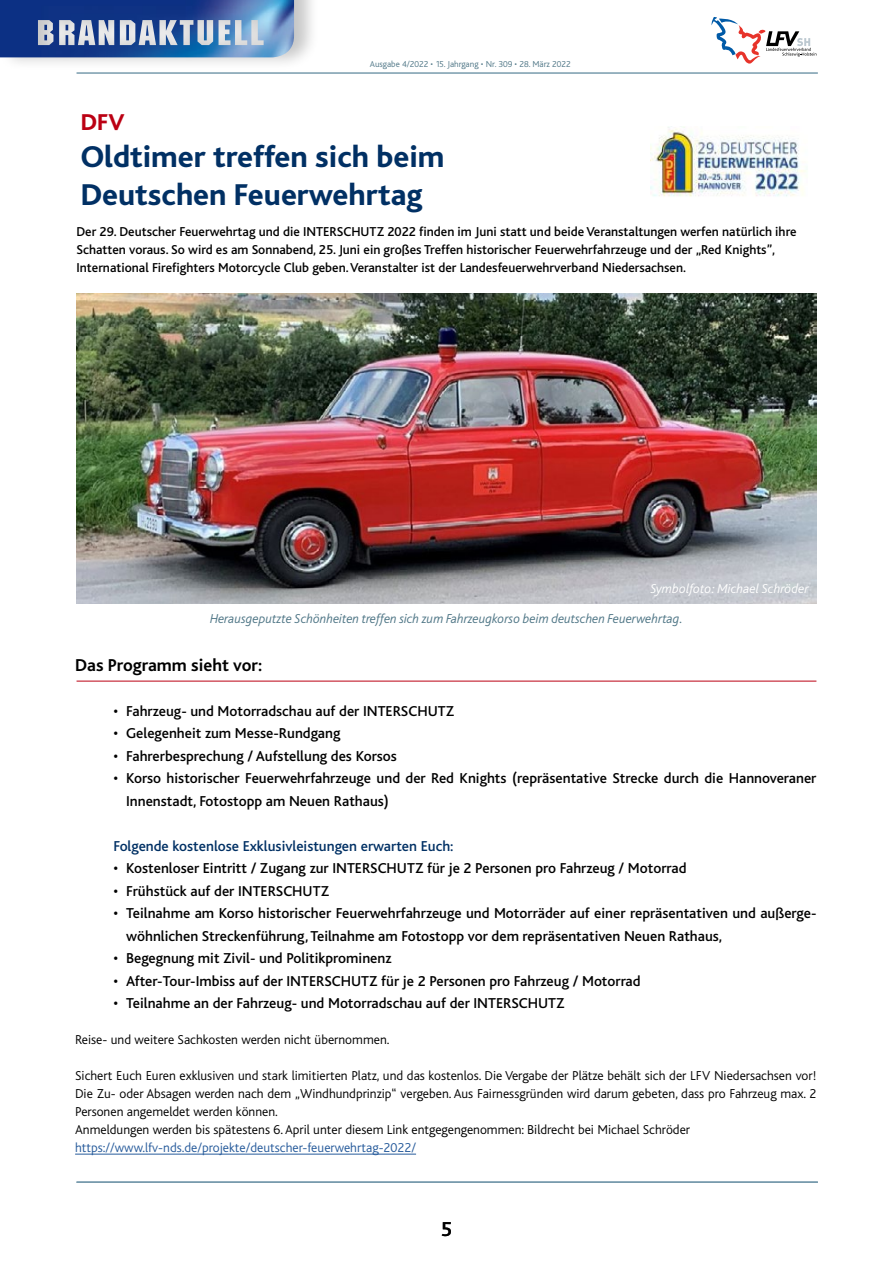
<style>
.page{position:relative;width:893px;height:1263px;background:#fff}
.page>*{position:absolute;margin:0;border:0;box-sizing:border-box;transform-origin:0 0}
.t1{font:800 31.5px/37.5px "Bliss";color:#013064}
.t2{font:800 24px "Bliss";color:#bb0013}
.t3{font:500 21px "Bliss";color:#000}
.t4{font:700 18px "Bliss";color:#000}
.t5{font:500 15px/22.5px "Bliss";color:#000}
.t6{font:500 15px "Bliss";color:#013064}
.t7{font:300 13.5px/18px "Bliss";color:#000}
.t8{font:500 13.5px/18px "Bliss";color:#000}
.t9{font:italic 300 13.5px "Bliss";color:#4f7686}
.t10{font:300 13.5px "Bliss";color:#275b9b}
.t11{font:italic 300 13.5px "Bliss";color:#fff}
.t12{font:300 9px "Bliss";color:#4f7686}
</style>
<div class="page">
<hr style="left:77px;top:1181px;width:741px;height:2px;background:#789bad">
<hr style="left:77px;top:72px;width:741px;height:2px;background:#789bad">
<svg style="left:711px;top:17px;width:105px;height:47px"></svg>
<div style="left:0;top:0;width:320px;height:71px;background:#000;opacity:.22"></div>
<img style="left:0;top:0;width:294px;height:57px">
<hr style="left:75px;top:1154px;width:341px;height:1px;background:#275b9b">
<img style="left:76px;top:293px;width:741px;height:311px">
<hr style="left:77px;top:681px;width:739px;height:1px;background:#bb0013">
<img style="left:651px;top:126px;width:155px;height:71px">
<p class="t12" style="left:370px;top:59px;width:202px">Ausgabe 4/2022 • 15. Jahrgang • Nr. 309 • 28. März 2022</p>
<h2 class="t2" style="left:81px;top:109px;width:45px">DFV</h2>
<h1 class="t1" style="left:81px;top:139px;width:365px">Oldtimer treffen sich beim<br>Deutschen Feuerwehrtag</h1>
<p class="t8" style="left:77px;top:223px;width:722px">Der 29. Deutscher Feuerwehrtag und die INTERSCHUTZ 2022 finden im Juni statt und beide Veranstaltungen werfen natürlich ihre<br>Schatten voraus. So wird es am Sonnabend, 25. Juni ein großes Treffen historischer Feuerwehrfahrzeuge und der „Red Knights”,<br>International Firefighters Motorcycle Club geben. Veranstalter ist der Landesfeuerwehrverband Niedersachsen.</p>
<p class="t11" style="left:651px;top:581px;width:159px">Symbolfoto: Michael Schröder</p>
<p class="t9" style="left:210px;top:611px;width:475px">Herausgeputzte Schönheiten treffen sich zum Fahrzeugkorso beim deutschen Feuerwehrtag.</p>
<p class="t4" style="left:75px;top:655px;width:189px">Das Programm sieht vor:</p>
<p class="t5" style="left:113px;top:700px;width:342px">• Fahrzeug- und Motorradschau auf der INTERSCHUTZ</p>
<p class="t5" style="left:113px;top:722px;width:229px">• Gelegenheit zum Messe-Rundgang</p>
<p class="t5" style="left:113px;top:745px;width:285px">• Fahrerbesprechung / Aufstellung des Korsos</p>
<p class="t5" style="left:126px;top:767px;width:692px;text-indent:-13px">• Korso historischer Feuerwehrfahrzeuge und der Red Knights (repräsentative Strecke durch die Hannoveraner<br>Innenstadt, Fotostopp am Neuen Rathaus)</p>
<p class="t6" style="left:113px;top:838px;width:342px">Folgende kostenlose Exklusivleistungen erwarten Euch:</p>
<p class="t5" style="left:113px;top:857px;width:575px">• Kostenloser Eintritt / Zugang zur INTERSCHUTZ für je 2 Personen pro Fahrzeug / Motorrad</p>
<p class="t5" style="left:113px;top:880px;width:217px">• Frühstück auf der INTERSCHUTZ</p>
<p class="t5" style="left:126px;top:902px;width:692px;text-indent:-13px">• Teilnahme am Korso historischer Feuerwehrfahrzeuge und Motorräder auf einer repräsentativen und außerge&shy;wöhnlichen Streckenführung, Teilnahme am Fotostopp vor dem repräsentativen Neuen Rathaus,</p>
<p class="t5" style="left:113px;top:947px;width:280px">• Begegnung mit Zivil- und Politikprominenz</p>
<p class="t5" style="left:113px;top:970px;width:529px">• After-Tour-Imbiss auf der INTERSCHUTZ für je 2 Personen pro Fahrzeug / Motorrad</p>
<p class="t5" style="left:113px;top:992px;width:453px">• Teilnahme an der Fahrzeug- und Motorradschau auf der INTERSCHUTZ</p>
<p class="t7" style="left:75px;top:1031px;width:316px">Reise- und weitere Sachkosten werden nicht übernommen.</p>
<p class="t7" style="left:75px;top:1067px;width:743px">Sichert Euch Euren exklusiven und stark limitierten Platz, und das kostenlos. Die Vergabe der Plätze behält sich der LFV Niedersachsen vor!<br>Die Zu- oder Absagen werden nach dem „Windhundprinzip“ vergeben. Aus Fairnessgründen wird darum gebeten, dass pro Fahrzeug max. 2<br>Personen angemeldet werden können.<br>Anmeldungen werden bis spätestens 6. April unter diesem Link entgegengenommen: Bildrecht bei Michael Schröder</p>
<p class="t10" style="left:75px;top:1141px;width:342px">https://www.lfv-nds.de/projekte/deutscher-feuerwehrtag-2022/</p>
<h3 class="t3" style="left:441px;top:1218px;width:13px">5</h3>
</div>
